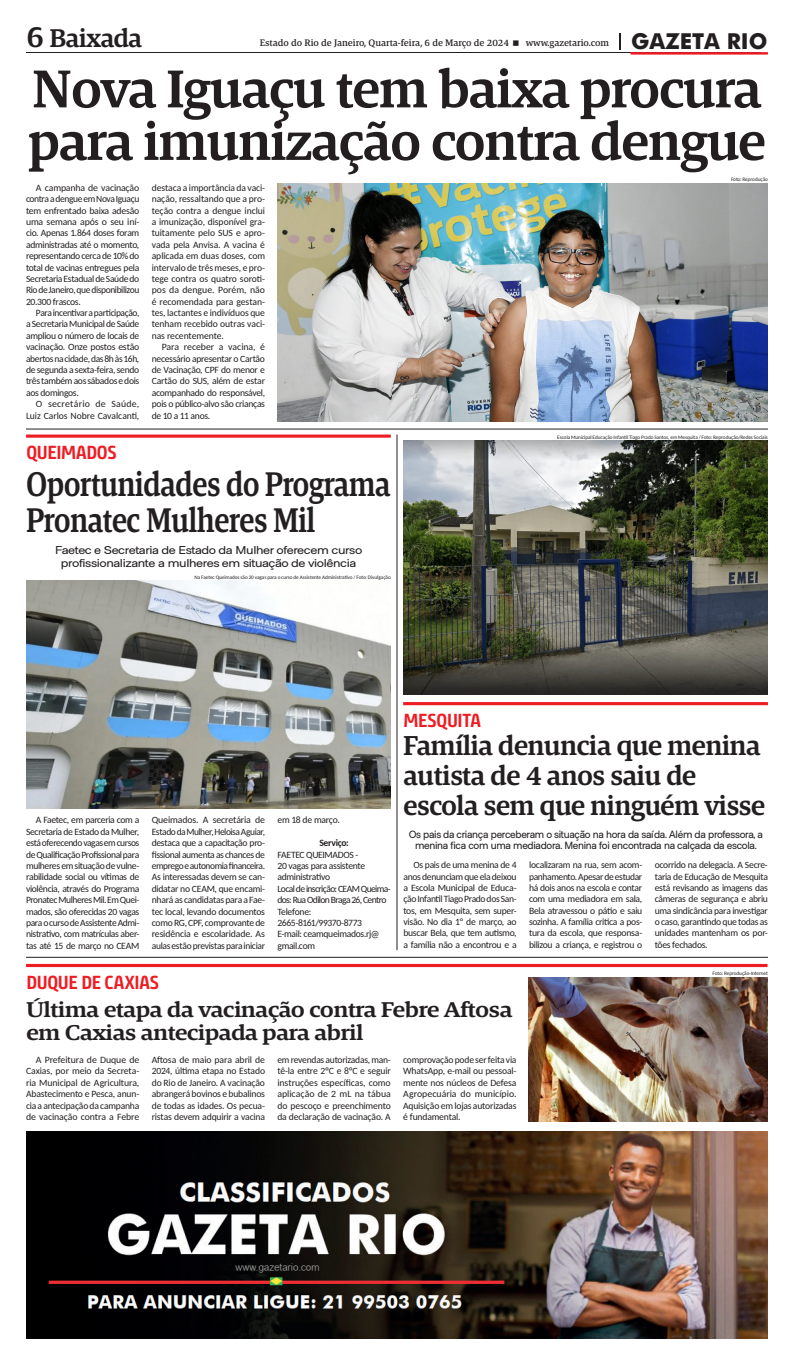
<style>
.page{position:relative;width:794px;height:1365px;background:#fff}
.page>*{position:absolute;margin:0;border:0;box-sizing:border-box;transform-origin:0 0}
.Tit_-_Manchete_6_col_2_linhas{font:600 54.34px/52.5px "Askan";letter-spacing:-.03em;color:#231f20}
.Tit_-_5_col_-_1_linha{font:600 35px/36.8px "Askan";letter-spacing:-.025em;color:#231f20;scale:.85 1}
.Tit_-_4_col_-_2_linhas{font:600 28px/29.8px "Askan";letter-spacing:-.03em;color:#231f20}
.Tit_-_2_col_-_2_linhas{font:600 26.25px "Askan";letter-spacing:-.035em;color:#231f20}
.Tit_-_3_col_-_3_linhas{font:600 21.88px/23.6px "Askan";letter-spacing:-.035em;color:#231f20;scale:1.13 1}
.t1{font:700 21.88px "Futura";color:#231f20}
.TEXTO_NORMAL{font:700 18.9px "Bunday Clean";letter-spacing:-.015em;color:#ee1d23}
.SUB_TIT_-_2_COL_-_2_LINHAS{font:500 11.38px/13.1px "Metro Sans";letter-spacing:-.03em;color:#231f20;text-align:center;scale:1.16 1}
.SUB_TIT_-_1_COL_-_2_LINHAS{font:500 10.5px/11.4px "Metro Sans";letter-spacing:-.03em;color:#231f20;text-align:center}
.TEXTO_NORMAL_-_X{font:9.62px/11.4px "Carlito";letter-spacing:-.03em;color:#231f20;text-align:justify}
.t2{font:500 9.62px "Askan";color:#231f20}
.TEXTO_NORMAL_-_X-2{font:9.62px/11.4px "Carlito";letter-spacing:-.07em;color:#231f20}
.TEXTO_NORMAL_-_X-3{font:9.62px/11.4px "Carlito";color:#231f20;text-align:right}
.sub_do_sub{font:700 9.62px "Carlito";letter-spacing:-.03em;color:#231f20}
.Credito{font:5.25px "Carlito";letter-spacing:-.01em;color:#231f20}
.s1{font-size:30.54px}
</style>
<div class="page">
<hr style="left:26px;top:53px;width:735px;height:1px;background:#212020">
<hr style="left:630px;top:52px;width:138px;height:3px;background:#ee1d23">
<svg style="left:619px;top:34px;width:1px;height:16px"></svg>
<hr style="left:26px;top:428px;width:742px;height:1px;background:#231f20">
<hr style="left:26px;top:956px;width:742px;height:1px;background:#231f20">
<hr style="left:26px;top:434px;width:365px;height:3px;background:#ee1d23">
<hr style="left:403px;top:702px;width:365px;height:3px;background:#ee1d23">
<hr style="left:26px;top:963px;width:741px;height:3px;background:#ee1d23">
<hr style="left:397px;top:434px;width:1px;height:516px;background:#231f20">
<img style="left:26px;top:1131px;width:741px;height:207px">
<img style="left:277px;top:184px;width:491px;height:237px">
<img style="left:26px;top:581px;width:365px;height:227px">
<img style="left:403px;top:440px;width:365px;height:254px">
<img style="left:529px;top:977px;width:239px;height:144px">
<p class="Tit_-_2_col_-_2_linhas" style="left:26px;top:22px;width:117px"><span class="s1">6</span> Baixada</p>
<p class="t2" style="left:260px;top:37px;width:251px">Estado do Rio de Janeiro, Quarta-feira, 6 de Março de 2024</p>
<p class="t2" style="left:525px;top:37px;width:85px">www.gazetario.com</p>
<h3 class="t1" style="left:631px;top:25px;width:138px">GAZETA RIO</h3>
<p class="Tit_-_Manchete_6_col_2_linhas" style="left:28px;top:62px;width:740px">Nova Iguaçu tem baixa procura para imunização contra dengue</p>
<p class="TEXTO_NORMAL_-_X" style="left:26px;top:181px;width:115px;text-indent:10px">A campanha de vacinação contra a dengue em Nova Iguaçu tem enfrentado baixa adesão uma semana após o seu iní&shy;cio. Apenas 1.864 doses foram administradas até o momento, representando cerca de 10% do total de vacinas entregues pela Secretaria Estadual de Saúde do Rio de Janeiro, que disponibilizou 20.300 frascos.</p>
<p class="TEXTO_NORMAL_-_X" style="left:26px;top:307px;width:115px;text-indent:10px">Para incentivar a participação, a Secretaria Municipal de Saúde ampliou o número de locais de vacinação. Onze postos estão abertos na cidade, das 8h às 16h, de segunda a sexta-feira, sendo três também aos sábados e dois aos domingos.</p>
<p class="TEXTO_NORMAL_-_X-3" style="left:26px;top:398px;width:115px">O secretário de Saúde,<br>Luiz Carlos Nobre Cavalcanti,</p>
<p class="TEXTO_NORMAL" style="left:26px;top:440px;width:92px">QUEIMADOS</p>
<p class="TEXTO_NORMAL_-_X" style="left:152px;top:181px;width:115px">destaca a importância da vaci&shy;nação, ressaltando que a pro&shy;teção contra a dengue inclui a imunização, disponível gra&shy;tuitamente pelo SUS e apro&shy;vada pela Anvisa. A vacina é aplicada em duas doses, com intervalo de três meses, e pro&shy;tege contra os quatro soroti&shy;pos da dengue. Porém, não é recomendada para gestan&shy;tes, lactantes e indivíduos que tenham recebido outras vaci&shy;nas recentemente.</p>
<p class="TEXTO_NORMAL_-_X" style="left:152px;top:341px;width:115px;text-indent:10px">Para receber a vacina, é necessário apresentar o Cartão de Vacinação, CPF do menor e Cartão do SUS, além de estar acompanhado do responsável, pois o público-alvo são crianças de 10 a 11 anos.</p>
<p class="Tit_-_5_col_-_1_linha" style="left:26px;top:465px;width:430px">Oportunidades do Programa<br>Pronatec Mulheres Mil</p>
<p class="SUB_TIT_-_2_COL_-_2_LINHAS" style="left:55px;top:543px;width:266px">Faetec e Secretaria de Estado da Mulher oferecem curso profissionalizante a mulheres em situação de violência</p>
<p class="Credito" style="left:194px;top:573px;width:198px">Na Faetec Queimados são 20 vagas para o curso de Assistente Administrativo / Foto: Divulgação</p>
<p class="Credito" style="left:731px;top:175px;width:38px">Foto: Reprodução</p>
<p class="Credito" style="left:557px;top:433px;width:212px">Escola Municipal Educação Infantil Tiago Prado Santos, em Mesquita / Foto: Reprodução/Redes Sociais</p>
<p class="TEXTO_NORMAL_-_X" style="left:26px;top:814px;width:115px;text-indent:10px">A Faetec, em parceria com a Secretaria de Estado da Mulher, está oferecendo vagas em cursos de Qualificação Profissional para mulheres em situação de vulne&shy;rabilidade social ou vítimas de violência, através do Programa Pronatec Mulheres Mil. Em Quei&shy;mados, são oferecidas 20 vagas para o curso de Assistente Admi&shy;nistrativo, com matrículas aber&shy;tas até 15 de março no CEAM</p>
<p class="TEXTO_NORMAL_-_X" style="left:152px;top:814px;width:115px">Queimados. A secretária de Estado da Mulher, Heloisa Aguiar, destaca que a capacitação pro&shy;fissional aumenta as chances de emprego e autonomia financeira.<br>As interessadas devem se can&shy;didatar no CEAM, que encami&shy;nhará as candidatas para a Fae&shy;tec local, levando documentos como RG, CPF, comprovante de residência e escolaridade. As aulas estão previstas para iniciar</p>
<p class="TEXTO_NORMAL_-_X" style="left:277px;top:814px;width:64px">em 18 de março.</p>
<p class="sub_do_sub" style="left:319px;top:836px;width:31px">Serviço:</p>
<p class="TEXTO_NORMAL_-_X" style="left:277px;top:848px;width:89px;text-align:left">FAETEC QUEIMADOS -<br>20 vagas para assistente administrativo</p>
<p class="TEXTO_NORMAL_-_X-2" style="left:277px;top:882px;width:115px">Local de inscrição: CEAM Queima&shy;dos: Rua Odilon Braga 26, Centro</p>
<p class="TEXTO_NORMAL_-_X" style="left:277px;top:905px;width:86px">Telefone:<br>2665-8161/99370-8773</p>
<p class="TEXTO_NORMAL_-_X" style="left:277px;top:927px;width:103px">E-mail: ceamqueimados.rj@ gmail.com</p>
<p class="TEXTO_NORMAL" style="left:26px;top:969px;width:134px">DUQUE DE CAXIAS</p>
<p class="TEXTO_NORMAL" style="left:403px;top:707px;width:79px">MESQUITA</p>
<p class="Tit_-_4_col_-_2_linhas" style="left:403px;top:730px;width:364px">Família denuncia que menina autista de 4 anos saiu de escola sem que ninguém visse</p>
<p class="SUB_TIT_-_1_COL_-_2_LINHAS" style="left:409px;top:828px;width:356px">Os pais da criança perceberam o situação na hora da saída. Além da professora, a menina fica com uma mediadora. Menina foi encontrada na calçada da escola.</p>
<p class="TEXTO_NORMAL_-_X" style="left:403px;top:858px;width:115px;text-indent:10px">Os pais de uma menina de 4 anos denunciam que ela deixou a Escola Municipal de Educa&shy;ção Infantil Tiago Prado dos San&shy;tos, em Mesquita, sem super&shy;visão. No dia 1º de março, ao buscar Bela, que tem autismo, a família não a encontrou e a</p>
<p class="TEXTO_NORMAL_-_X" style="left:529px;top:858px;width:115px">localizaram na rua, sem acom&shy;panhamento. Apesar de estudar há dois anos na escola e contar com uma mediadora em sala, Bela atravessou o pátio e saiu sozinha. A família critica a pos&shy;tura da escola, que responsa&shy;bilizou a criança, e registrou o</p>
<p class="TEXTO_NORMAL_-_X" style="left:654px;top:858px;width:115px">ocorrido na delegacia. A Secre&shy;taria de Educação de Mesquita está revisando as imagens das câmeras de segurança e abriu uma sindicância para investigar o caso, garantindo que todas as unidades mantenham os por&shy;tões fechados.</p>
<p class="Credito" style="left:712px;top:969px;width:57px">Foto: Reprodução-Internet</p>
<p class="Tit_-_3_col_-_3_linhas" style="left:26px;top:997px;width:432px">Última etapa da vacinação contra Febre Aftosa em Caxias antecipada para abril</p>
<p class="TEXTO_NORMAL_-_X" style="left:26px;top:1053px;width:115px;text-indent:10px">A Prefeitura de Duque de Caxias, por meio da Secreta&shy;ria Municipal de Agricultura, Abastecimento e Pesca, anun&shy;cia a antecipação da campanha de vacinação contra a Febre</p>
<p class="TEXTO_NORMAL_-_X" style="left:152px;top:1053px;width:115px">Aftosa de maio para abril de 2024, última etapa no Estado do Rio de Janeiro. A vacinação abrangerá bovinos e bubalinos de todas as idades. Os pecua&shy;ristas devem adquirir a vacina</p>
<p class="TEXTO_NORMAL_-_X" style="left:277px;top:1053px;width:115px">em revendas autorizadas, man&shy;tê-la entre 2°C e 8°C e seguir instruções específicas, como aplicação de 2 mL na tábua do pescoço e preenchimento da declaração de vacinação. A</p>
<p class="TEXTO_NORMAL_-_X" style="left:403px;top:1053px;width:115px">comprovação pode ser feita via WhatsApp, e-mail ou pessoal&shy;mente nos núcleos de Defesa Agropecuária do município.<br>Aquisição em lojas autorizadas é fundamental.</p>
</div>
